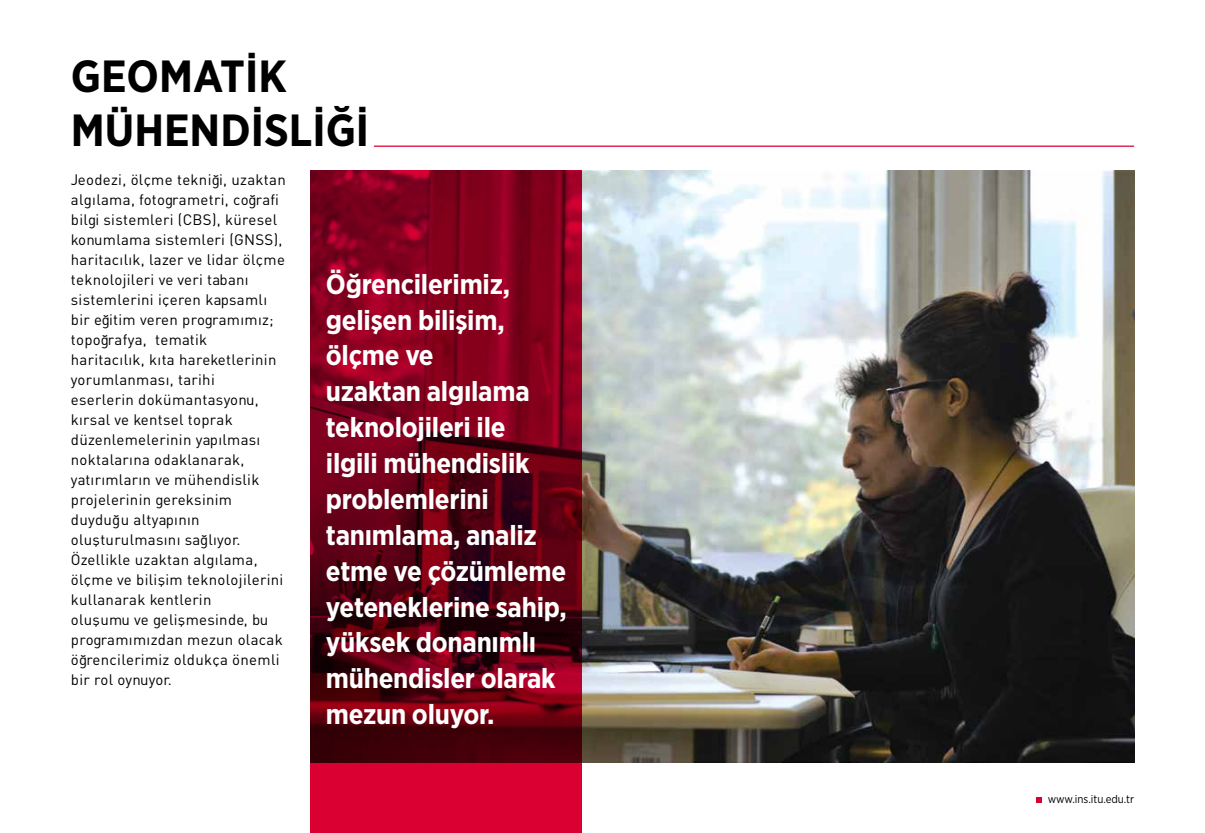
<style>
.page{position:relative;width:1205px;height:833px;background:#fff}
.page>*{position:absolute;margin:0;border:0;box-sizing:border-box;transform-origin:0 0}
.t1{font:700 45px/53.8px "Gotham Narrow";color:#000}
.t2{font:700 27.75px/35.9px "Gotham Narrow";letter-spacing:-.01em;color:#fff}
.t3{font:15px/20px "DIN Tr";letter-spacing:.02em;color:#000}
.t4{font:11.25px "Gotham Narrow";color:#000}
</style>
<div class="page">
<img style="left:581px;top:170px;width:553px;height:592px">
<hr style="left:374px;top:146px;width:760px;height:1px;background:#db0032">
<svg style="left:1036px;top:797px;width:6px;height:6px"></svg>
<svg style="left:310px;top:170px;width:271px;height:663px;background:#780019"></svg>
<h1 class="t1" style="left:71px;top:49px;width:300px">GEOMATİK<br>MÜHENDİSLİĞİ</h1>
<p class="t3" style="left:71px;top:169px;width:216px">Jeodezi, ölçme tekniği, uzaktan algılama, fotogrametri, coğrafi bilgi sistemleri (CBS), küresel konumlama sistemleri (GNSS), haritacılık, lazer ve lidar ölçme teknolojileri ve veri tabanı sistemlerini içeren kapsamlı bir eğitim veren programımız; topoğrafya, tematik<br>haritacılık, kıta hareketlerinin yorumlanması, tarihi<br>eserlerin dokümantasyonu, kırsal ve kentsel toprak düzenlemelerinin yapılması noktalarına odaklanarak, yatırımların ve mühendislik projelerinin gereksinim duyduğu altyapının oluşturulmasını sağlıyor.<br>Özellikle uzaktan algılama, ölçme ve bilişim teknolojilerini kullanarak kentlerin<br>oluşumu ve gelişmesinde, bu programımızdan mezun olacak öğrencilerimiz oldukça önemli bir rol oynuyor.</p>
<h2 class="t2" style="left:326px;top:266px;width:242px">Öğrencilerimiz, gelişen bilişim, ölçme ve<br>uzaktan algılama teknolojileri ile<br>ilgili mühendislik problemlerini tanımlama, analiz etme ve çözümleme yeteneklerine sahip, yüksek donanımlı mühendisler olarak mezun oluyor.</h2>
<p class="t4" style="left:1048px;top:792px;width:88px">www.ins.itu.edu.tr</p>
</div>
